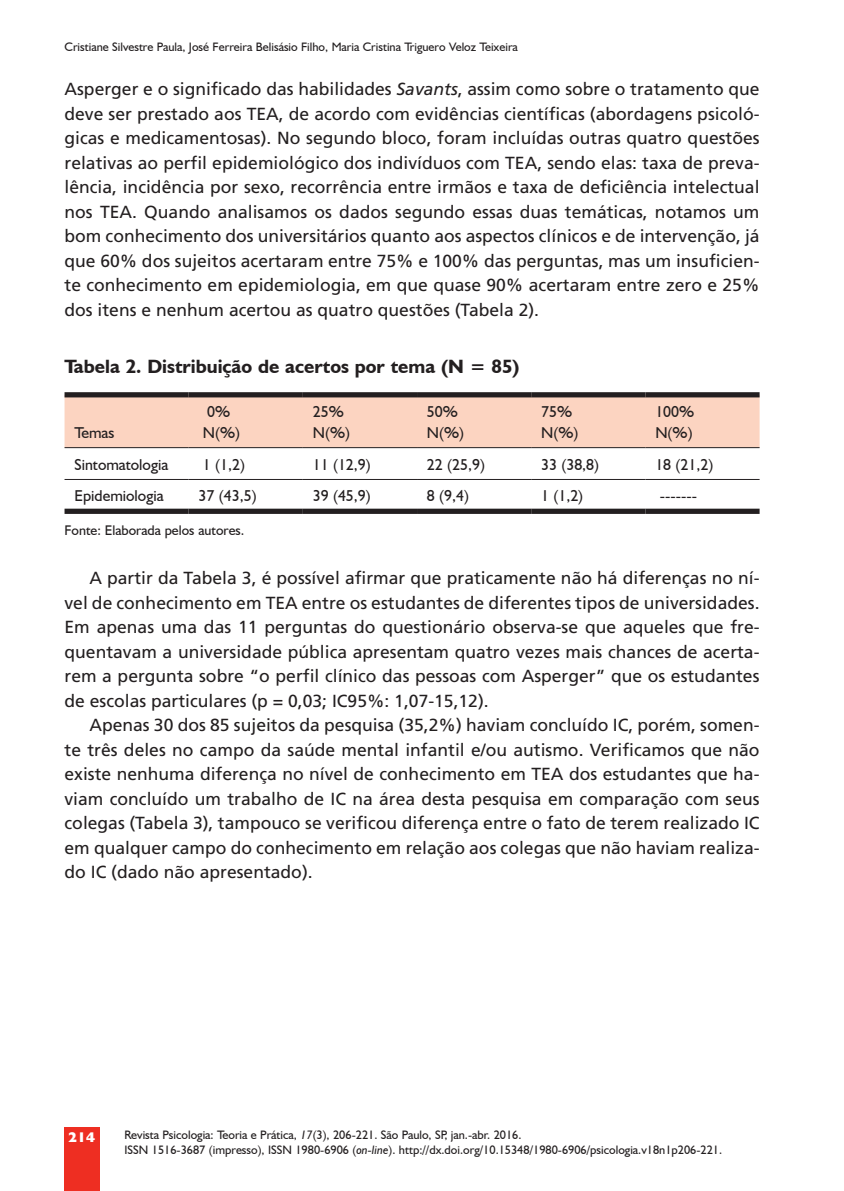
<style>
.page{position:relative;width:844px;height:1191px;background:#fff}
.page>*{position:absolute;margin:0;border:0;box-sizing:border-box;transform-origin:0 0}
.t1{font:700 19.25px "Humanist 521 BT";color:#231f20}
.t2{font:17.5px/24.5px "Frutiger LT Std";color:#231f20;text-align:justify}
.t3{font:15.75px/21px "Humanist 521 BT";color:#231f20}
.t4{font:14px "Humanist 521 BT";color:#231f20}
.t5{font:800 14px "Humanist 521 BT";color:#fff}
.t6{font:12.25px/14.9px "Humanist 521 BT";color:#231f20}
.s1{font-style:italic}
</style>
<div class="page">
<div style="left:64px;top:1127px;width:36px;height:64px;background:#ee2e22"></div>
<div style="left:64px;top:397px;width:695px;height:50px;background:#fcd4c1"></div>
<hr style="left:64px;top:447px;width:125px;height:1px;background:#231f20">
<hr style="left:189px;top:447px;width:114px;height:1px;background:#231f20">
<hr style="left:303px;top:447px;width:114px;height:1px;background:#231f20">
<hr style="left:417px;top:447px;width:114px;height:1px;background:#231f20">
<hr style="left:531px;top:447px;width:114px;height:1px;background:#231f20">
<hr style="left:645px;top:447px;width:114px;height:1px;background:#231f20">
<hr style="left:64px;top:479px;width:125px;height:1px;background:#231f20">
<hr style="left:189px;top:479px;width:114px;height:1px;background:#231f20">
<hr style="left:303px;top:479px;width:114px;height:1px;background:#231f20">
<hr style="left:417px;top:479px;width:114px;height:1px;background:#231f20">
<hr style="left:531px;top:479px;width:114px;height:1px;background:#231f20">
<hr style="left:645px;top:479px;width:114px;height:1px;background:#231f20">
<div style="left:64px;top:392px;width:125px;height:5px;background:#231f20"></div>
<div style="left:189px;top:392px;width:114px;height:5px;background:#231f20"></div>
<div style="left:303px;top:392px;width:114px;height:5px;background:#231f20"></div>
<div style="left:417px;top:392px;width:114px;height:5px;background:#231f20"></div>
<div style="left:531px;top:392px;width:114px;height:5px;background:#231f20"></div>
<div style="left:645px;top:392px;width:114px;height:5px;background:#231f20"></div>
<div style="left:64px;top:508px;width:125px;height:6px;background:#231f20"></div>
<div style="left:189px;top:508px;width:114px;height:6px;background:#231f20"></div>
<div style="left:303px;top:508px;width:114px;height:6px;background:#231f20"></div>
<div style="left:417px;top:508px;width:114px;height:6px;background:#231f20"></div>
<div style="left:531px;top:508px;width:114px;height:6px;background:#231f20"></div>
<div style="left:645px;top:508px;width:114px;height:6px;background:#231f20"></div>
<p class="t6" style="left:64px;top:40px;width:455px">Cristiane Silvestre Paula, José Ferreira Belisásio Filho, Maria Cristina Triguero Veloz Teixeira</p>
<p class="t2" style="left:64px;top:77px;width:696px">Asperger e o significado das habilidades <span class="s1">Savants</span>, assim como sobre o tratamento que deve ser prestado aos TEA, de acordo com evidências científicas (abordagens psicoló‑ gicas e medicamentosas). No segundo bloco, foram incluídas outras quatro questões relativas ao perfil epidemiológico dos indivíduos com TEA, sendo elas: taxa de preva‑ lência, incidência por sexo, recorrência entre irmãos e taxa de deficiência intelectual nos TEA. Quando analisamos os dados segundo essas duas temáticas, notamos um bom conhecimento dos universitários quanto aos aspectos clínicos e de intervenção, já que 60% dos sujeitos acertaram entre 75% e 100% das perguntas, mas um insuficien‑ te conhecimento em epidemiologia, em que quase 90% acertaram entre zero e 25% dos itens e nenhum acertou as quatro questões (Tabela 2).</p>
<p class="t1" style="left:64px;top:354px;width:456px">Tabela 2. Distribuição de acertos por tema (N = 85)</p>
<p class="t3" style="left:74px;top:421px;width:41px">Temas</p>
<p class="t3" style="left:203px;top:400px;width:39px">0%<br>N(%)</p>
<p class="t3" style="left:313px;top:400px;width:39px">25%<br>N(%)</p>
<p class="t3" style="left:427px;top:400px;width:39px">50%<br>N(%)</p>
<p class="t3" style="left:541px;top:400px;width:39px">75%<br>N(%)</p>
<p class="t3" style="left:655px;top:400px;width:40px">100%<br>N(%)</p>
<p class="t3" style="left:74px;top:453px;width:95px">Sintomatologia</p>
<p class="t3" style="left:203px;top:453px;width:44px">1 (1,2)</p>
<p class="t3" style="left:313px;top:453px;width:60px">11 (12,9)</p>
<p class="t3" style="left:427px;top:453px;width:60px">22 (25,9)</p>
<p class="t3" style="left:541px;top:453px;width:60px">33 (38,8)</p>
<p class="t3" style="left:655px;top:453px;width:60px">18 (21,2)</p>
<p class="t3" style="left:74px;top:485px;width:91px">Epidemiologia</p>
<p class="t3" style="left:198px;top:485px;width:60px">37 (43,5)</p>
<p class="t3" style="left:313px;top:485px;width:60px">39 (45,9)</p>
<p class="t3" style="left:427px;top:485px;width:44px">8 (9,4)</p>
<p class="t3" style="left:541px;top:485px;width:44px">1 (1,2)</p>
<p class="t3" style="left:655px;top:485px;width:43px">-‑‑‑‑‑‑‑</p>
<p class="t4" style="left:64px;top:522px;width:181px">Fonte: Elaborada pelos autores.</p>
<p class="t2" style="left:64px;top:566px;width:696px;text-indent:25px">A partir da Tabela 3, é possível afirmar que praticamente não há diferenças no ní‑ vel de conhecimento em TEA entre os estudantes de diferentes tipos de universidades.<br>Em apenas uma das 11 perguntas do questionário observa‑se que aqueles que fre‑ quentavam a universidade pública apresentam quatro vezes mais chances de acerta‑ rem a pergunta sobre “o perfil clínico das pessoas com Asperger” que os estudantes de escolas particulares (p = 0,03; IC95%: 1,07‑15,12).</p>
<p class="t2" style="left:64px;top:713px;width:696px;text-indent:25px">Apenas 30 dos 85 sujeitos da pesquisa (35,2%) haviam concluído IC, porém, somen‑ te três deles no campo da saúde mental infantil e/ou autismo. Verificamos que não existe nenhuma diferença no nível de conhecimento em TEA dos estudantes que ha‑ viam concluído um trabalho de IC na área desta pesquisa em comparação com seus colegas (Tabela 3), tampouco se verificou diferença entre o fato de terem realizado IC em qualquer campo do conhecimento em relação aos colegas que não haviam realiza‑ do IC (dado não apresentado).</p>
<p class="t5" style="left:68px;top:1128px;width:29px">214</p>
<p class="t6" style="left:124px;top:1127px;width:599px">Revista Psicologia: Teoria e Prática, <span class="s1">17</span>(3), 206-221. São Paulo, SP, jan.-abr. 2016.<br>ISSN 1516-3687 (impresso), ISSN 1980-6906 (<span class="s1">on-line</span>). http://dx.doi.org/10.15348/1980-6906/psicologia.v18n1p206-221.</p>
</div>
